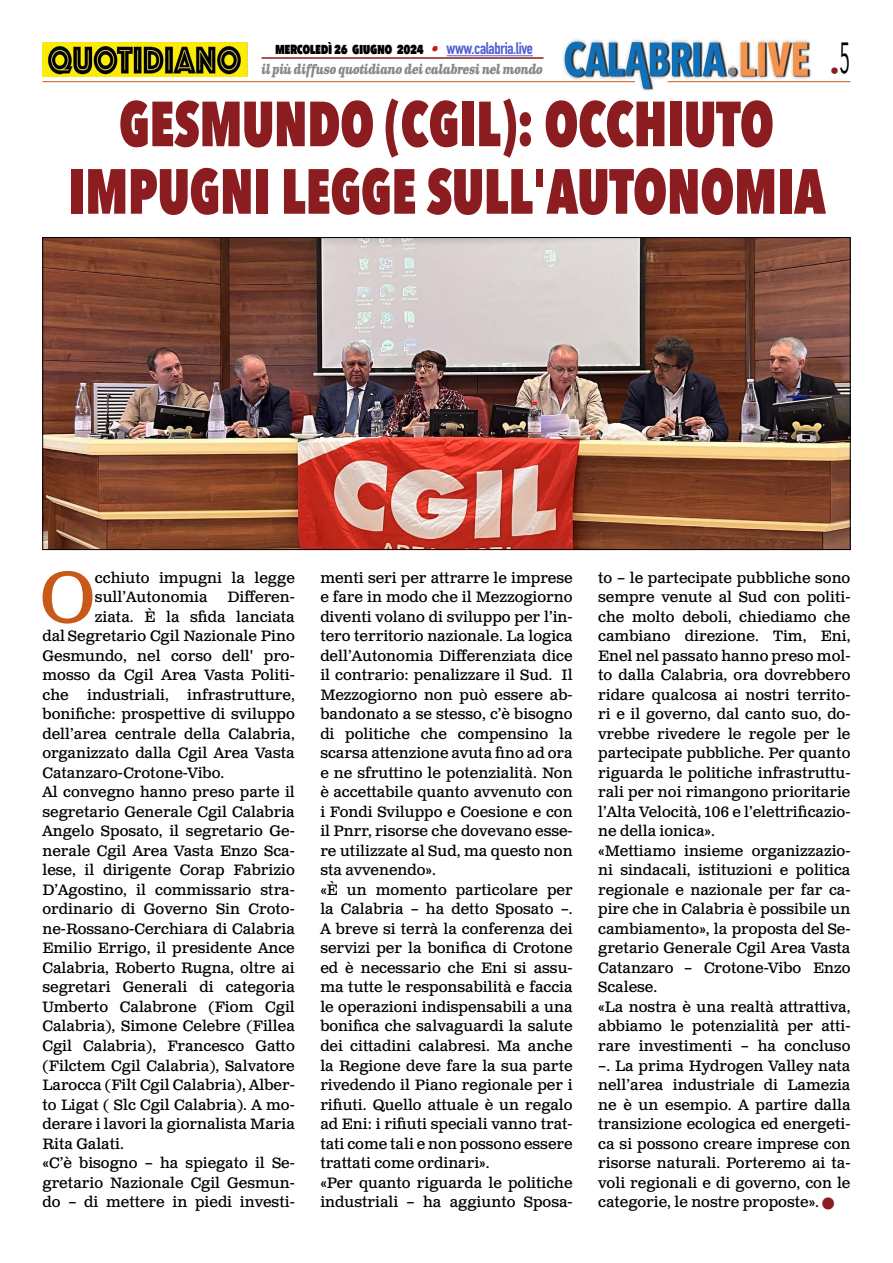
<style>
.page{position:relative;width:893px;height:1263px;background:#fff}
.page>*{position:absolute;margin:0;border:0;box-sizing:border-box;transform-origin:0 0}
.t1{font:71.25px "Clarendon Text Pro";color:#c85a19}
.t2{font:800 63px/67.5px "Avenir Next Condensed";color:#8b1c1f;text-align:center;scale:.84 1}
.t3{font:18px "Avenir Next Condensed";color:#8b1c1f}
.t4{font:15px/19.5px "Clarendon Text Pro";color:#000}
.t5{font:800 15px "Avenir Next Condensed";letter-spacing:-.03em;color:#000;scale:.9 1}
.t6{font:italic 700 13.5px "Clarendon Text Pro";letter-spacing:-.05em;color:#878787;scale:.79 1}
.s1{font-family:"Clarendon Text Pro";font-weight:700;font-style:italic;color:#ca181a}
.s2{font-family:"DIN Condensed";font-weight:700;font-size:16.5px;color:#4f5cd6}
.s3{color:#8b1c1f}
</style>
<div class="page">
<img style="left:563px;top:39px;width:248px;height:51px">
<hr style="left:43px;top:81px;width:592px;height:1px;background:#c85a19">
<hr style="left:668px;top:81px;width:182px;height:1px;background:#c85a19">
<hr style="left:447px;top:55px;width:86px;height:1px;background:#4f5cd6">
<hr style="left:261px;top:57px;width:282px;height:2px;background:#8b1c1f">
<img style="left:43px;top:42px;width:204px;height:35px">
<img style="left:45px;top:239px;width:803px;height:309px">
<p class="t3" style="left:830px;top:55px;width:22px">•<sup>5</sup></p>
<p class="t5" style="left:275px;top:39px;width:288px">mercoledì 26 giugno 2024 <span class="s1">•</span> <span class="s2">www.calabria.live</span></p>
<p class="t6" style="left:261px;top:61px;width:358px">il più diffuso quotidiano dei calabresi nel mondo</p>
<h2 class="t2" style="left:68px;top:90px;width:903px">GESMUNDO (CGIL): OCCHIUTO<br>IMPUGNI LEGGE SULL'AUTONOMIA</h2>
<h1 class="t1" style="left:40px;top:554px;width:56px">O</h1>
<p class="t4" style="left:95px;top:569px;width:201px">cchiuto impugni la legge sull’Autonomia</p>
<p class="t4" style="left:227px;top:588px;width:69px">Differen-</p>
<p class="t4" style="left:95px;top:608px;width:201px">ziata. È la sfida lanciata</p>
<p class="t4" style="left:43px;top:627px;width:254px">dal Segretario Cgil Nazionale Pino</p>
<p class="t4" style="left:43px;top:647px;width:254px">Gesmundo, nel corso dell' pro-</p>
<p class="t4" style="left:43px;top:666px;width:254px">mosso da Cgil Area Vasta Politi-</p>
<p class="t4" style="left:43px;top:686px;width:254px">che industriali, infrastrutture,</p>
<p class="t4" style="left:43px;top:705px;width:254px">bonifiche: prospettive di sviluppo</p>
<p class="t4" style="left:43px;top:725px;width:254px">dell’area centrale della Calabria,</p>
<p class="t4" style="left:43px;top:744px;width:254px">organizzato dalla Cgil Area Vasta</p>
<p class="t4" style="left:43px;top:764px;width:183px">Catanzaro-Crotone-Vibo.</p>
<p class="t4" style="left:43px;top:783px;width:254px">Al convegno hanno preso parte il</p>
<p class="t4" style="left:43px;top:803px;width:254px">segretario Generale Cgil Calabria</p>
<p class="t4" style="left:43px;top:822px;width:254px">Angelo Sposato, il segretario Ge-</p>
<p class="t4" style="left:43px;top:842px;width:254px">nerale Cgil Area Vasta Enzo Sca-</p>
<p class="t4" style="left:43px;top:861px;width:254px">lese, il dirigente Corap Fabrizio</p>
<p class="t4" style="left:43px;top:881px;width:254px">D’Agostino, il commissario stra-</p>
<p class="t4" style="left:43px;top:900px;width:254px">ordinario di Governo Sin Croto-</p>
<p class="t4" style="left:43px;top:920px;width:254px">ne-Rossano-Cerchiara di Calabria</p>
<p class="t4" style="left:43px;top:939px;width:254px">Emilio Errigo, il presidente Ance</p>
<p class="t4" style="left:43px;top:959px;width:254px">Calabria, Roberto Rugna, oltre ai</p>
<p class="t4" style="left:43px;top:978px;width:254px">segretari Generali di categoria</p>
<p class="t4" style="left:43px;top:998px;width:254px">Umberto Calabrone (Fiom Cgil</p>
<p class="t4" style="left:43px;top:1017px;width:254px">Calabria), Simone Celebre (Fillea</p>
<p class="t4" style="left:43px;top:1037px;width:254px">Cgil Calabria), Francesco Gatto</p>
<p class="t4" style="left:43px;top:1056px;width:254px">(Filctem Cgil Calabria), Salvatore</p>
<p class="t4" style="left:43px;top:1076px;width:254px">Larocca (Filt Cgil Calabria), Alber-</p>
<p class="t4" style="left:43px;top:1095px;width:254px">to Ligat ( Slc Cgil Calabria). A mo-</p>
<p class="t4" style="left:43px;top:1115px;width:254px">derare i lavori la giornalista Maria</p>
<p class="t4" style="left:43px;top:1134px;width:83px">Rita Galati.</p>
<p class="t4" style="left:43px;top:1154px;width:254px">«C’è bisogno – ha spiegato il Se-</p>
<p class="t4" style="left:43px;top:1173px;width:254px">gretario Nazionale Cgil Gesmun-</p>
<p class="t4" style="left:43px;top:1193px;width:254px">do – di mettere in piedi investi-</p>
<p class="t4" style="left:320px;top:569px;width:254px">menti seri per attrarre le imprese e fare in modo che il Mezzogiorno diventi volano di sviluppo per l’in&shy;tero territorio nazionale. La logica dell’Autonomia Differenziata dice il contrario: penalizzare il Sud. Il Mezzogiorno non può essere ab&shy;bandonato a se stesso, c’è bisogno di politiche che compensino la scarsa attenzione avuta fino ad ora e ne sfruttino le potenzialità. Non è accettabile quanto avvenuto con i Fondi Sviluppo e Coesione e con il Pnrr, risorse che dovevano esse&shy;re utilizzate al Sud, ma questo non sta avvenendo».<br>«È un momento particolare per la Calabria – ha detto Sposato –.<br>A breve si terrà la conferenza dei servizi per la bonifica di Crotone ed è necessario che Eni si assu&shy;ma tutte le responsabilità e faccia le operazioni indispensabili a una bonifica che salvaguardi la salute dei cittadini calabresi. Ma anche la Regione deve fare la sua parte rivedendo il Piano regionale per i rifiuti. Quello attuale è un regalo ad Eni: i rifiuti speciali vanno trat&shy;tati come tali e non possono essere trattati come ordinari».<br>«Per quanto riguarda le politiche industriali – ha aggiunto Sposa-</p>
<p class="t4" style="left:598px;top:569px;width:254px">to – le partecipate pubbliche sono sempre venute al Sud con politi&shy;che molto deboli, chiediamo che cambiano direzione. Tim, Eni,<br>Enel nel passato hanno preso mol&shy;to dalla Calabria, ora dovrebbero ridare qualcosa ai nostri territo&shy;ri e il governo, dal canto suo, do&shy;vrebbe rivedere le regole per le partecipate pubbliche. Per quanto riguarda le politiche infrastruttu&shy;rali per noi rimangono prioritarie l’Alta Velocità, 106 e l’elettrificazio&shy;ne della ionica».<br>«Mettiamo insieme organizzazio&shy;ni sindacali, istituzioni e politica regionale e nazionale per far ca&shy;pire che in Calabria è possibile un cambiamento», la proposta del Se&shy;gretario Generale Cgil Area Vasta<br>Catanzaro – Crotone-Vibo Enzo<br>Scalese.<br>«La nostra è una realtà attrattiva, abbiamo le potenzialità per atti&shy;rare investimenti – ha concluso –. La prima Hydrogen Valley nata nell’area industriale di Lamezia ne è un esempio. A partire dalla transizione ecologica ed energeti&shy;ca si possono creare imprese con risorse naturali. Porteremo ai ta&shy;voli regionali e di governo, con le categorie, le nostre proposte». <span class="s3">■</span></p>
</div>
